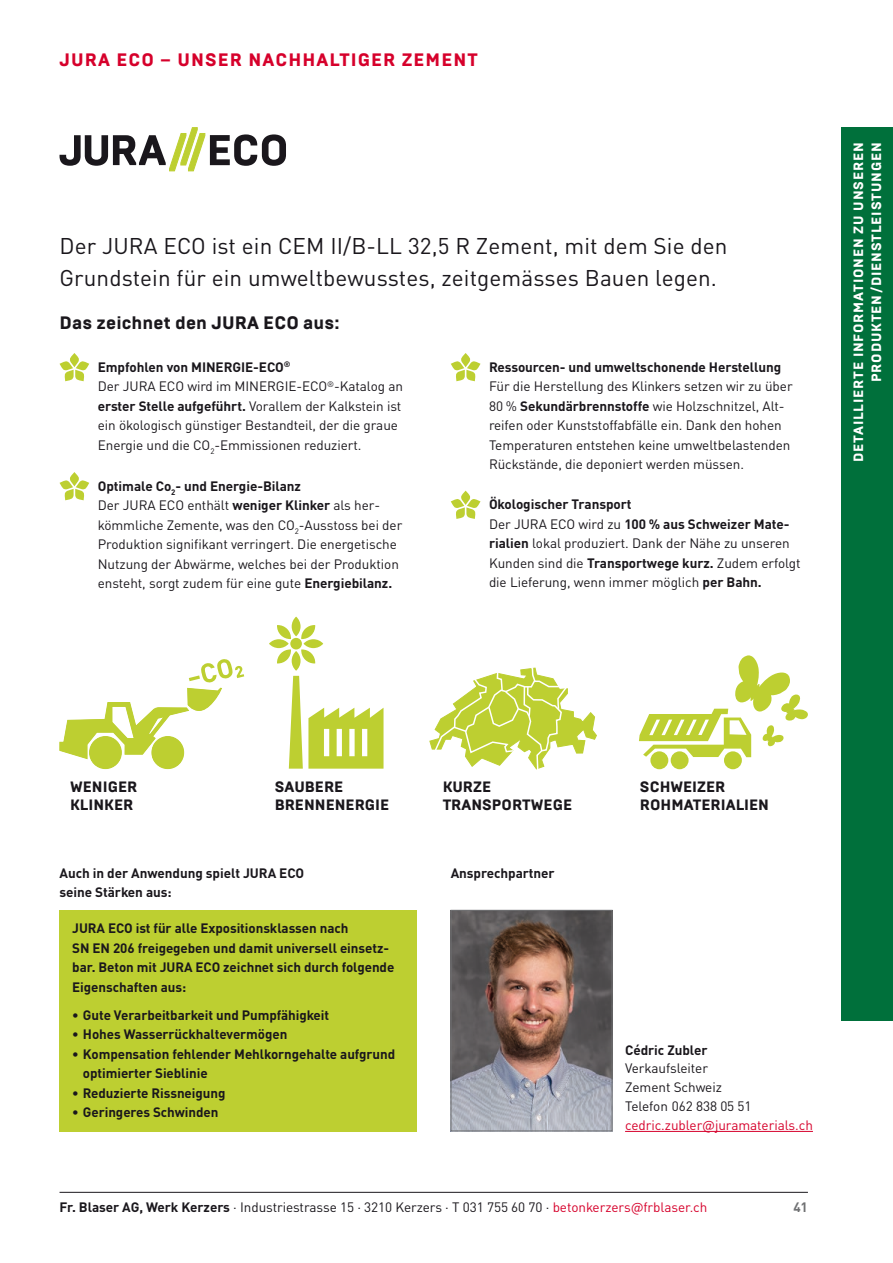
<style>
.page{position:relative;width:893px;height:1263px;background:#fff}
.page>*{position:absolute;margin:0;border:0;box-sizing:border-box;transform-origin:0 0}
.t1{font:22.5px/31.5px "DIN Pro";letter-spacing:.005em;color:#1a171c}
.t2{font:800 18px "Brutal Type";letter-spacing:.06em;color:#d6002b}
.t3{font:800 18px "Brutal Type";letter-spacing:.005em;color:#1a171c}
.t4{font:800 15px/18px "Brutal Type";color:#1a171c}
.t5{font:13.5px/19.5px "DIN Pro";letter-spacing:-.005em;color:#1a171c}
.t6{font:700 13.5px/19.5px "DIN Pro";letter-spacing:-.005em;color:#1a171c}
.t7{font:800 13.5px/18px "Brutal Type";letter-spacing:.06em;color:#fff;text-align:right}
.t8{font:13.5px "DIN Pro";letter-spacing:-.005em;color:#d6002b}
.t9{font:700 13.5px "DIN Pro";color:#707173}
.s1{font-weight:700}
.s2{color:#d6002b}
</style>
<div class="page">
<hr style="left:60px;top:1192px;width:748px;height:1px;background:#1a171c">
<svg style="left:60px;top:128px;width:226px;height:43px"></svg>
<div style="left:60px;top:910px;width:357px;height:221px;background:#bdcf31"></div>
<img style="left:453px;top:912px;width:157px;height:217px">
<div style="left:451px;top:910px;width:161px;height:221px;border:1px solid #707173"></div>
<hr style="left:625px;top:1131px;width:188px;height:1px;background:#d6002b">
<svg style="left:59px;top:659px;width:185px;height:110px"></svg>
<svg style="left:289px;top:676px;width:95px;height:93px"></svg>
<div style="left:290px;top:638px;width:12px;height:11px;background:#bdcf31;border-radius:50%"></div>
<svg style="left:292px;top:617px;width:9px;height:19px"></svg>
<svg style="left:292px;top:651px;width:9px;height:20px"></svg>
<svg style="left:301px;top:625px;width:14px;height:14px"></svg>
<svg style="left:277px;top:625px;width:14px;height:14px"></svg>
<svg style="left:301px;top:649px;width:14px;height:14px"></svg>
<svg style="left:277px;top:649px;width:14px;height:14px"></svg>
<svg style="left:304px;top:639px;width:19px;height:9px"></svg>
<svg style="left:269px;top:639px;width:20px;height:9px"></svg>
<svg style="left:639px;top:655px;width:169px;height:114px"></svg>
<svg style="left:429px;top:667px;width:168px;height:103px"></svg>
<svg style="left:60px;top:353px;width:29px;height:28px"></svg>
<svg style="left:451px;top:353px;width:29px;height:28px"></svg>
<svg style="left:451px;top:491px;width:29px;height:28px"></svg>
<svg style="left:60px;top:472px;width:29px;height:28px"></svg>
<div style="left:842px;top:128px;width:51px;height:892px;background:#00703b"></div>
<h2 class="t2" style="left:60px;top:48px;width:420px">JURA ECO – UNSER NACHHALTIGER ZEMENT</h2>
<h1 class="t1" style="left:60px;top:228px;width:669px">Der JURA ECO ist ein CEM II/B-LL 32,5 R Zement, mit dem Sie den<br>Grundstein für ein umweltbewusstes, zeitgemässes Bauen legen.</h1>
<h2 class="t3" style="left:60px;top:312px;width:282px">Das zeichnet den JURA ECO aus:</h2>
<p class="t5" style="left:98px;top:356px;width:307px"><span class="s1">Empfohlen von MINERGIE-ECO</span><sup>®<br></sup>Der JURA ECO wird im MINERGIE-ECO<sup>®</sup>-Katalog an <span class="s1">erster Stelle aufgeführt.</span> Vorallem der Kalkstein ist ein ökologisch günstiger Bestandteil, der die graue Energie und die CO<sub>2</sub>-Emmissionen reduziert.</p>
<p class="t6" style="left:489px;top:355px;width:294px">Ressourcen- und umweltschonende Herstellung</p>
<p class="t5" style="left:489px;top:375px;width:305px">Für die Herstellung des Klinkers setzen wir zu über 80 % <span class="s1">Sekundärbrennstoffe</span> wie Holzschnitzel, Alt&shy;reifen oder Kunststoffabfälle ein. Dank den hohen Temperaturen entstehen keine umweltbelastenden Rückstände, die deponiert werden müssen.</p>
<p class="t5" style="left:489px;top:493px;width:313px"><span class="s1">Ökologischer Transport<br></span>Der JURA ECO wird zu <span class="s1">100 % aus Schweizer Mate&shy;rialien</span> lokal produziert. Dank der Nähe zu unseren Kunden sind die <span class="s1">Transportwege kurz.</span> Zudem erfolgt die Lieferung, wenn immer möglich <span class="s1">per Bahn.</span></p>
<p class="t5" style="left:98px;top:475px;width:306px"><span class="s1">Optimale Co</span><sub>2</sub><span class="s1">- und Energie-Bilanz<br></span>Der JURA ECO enthält <span class="s1">weniger Klinker</span> als her&shy;kömmliche Zemente, was den CO<sub>2</sub>-Ausstoss bei der Produktion signifikant verringert. Die energetische Nutzung der Abwärme, welches bei der Produktion ensteht, sorgt zudem für eine gute <span class="s1">Energiebilanz.</span></p>
<p class="t7" style="left:850px;top:462px;width:321px;rotate:-90deg">DETAILLIERTE INFORMATIONEN ZU UNSEREN<br>PRODUKTEN/DIENSTLEISTUNGEN</p>
<p class="t4" style="left:70px;top:778px;width:69px">WENIGER<br>KLINKER</p>
<p class="t4" style="left:275px;top:778px;width:116px">SAUBERE<br>BRENNENERGIE</p>
<p class="t4" style="left:443px;top:778px;width:131px">KURZE<br>TRANSPORTWEGE</p>
<p class="t4" style="left:640px;top:778px;width:131px">SCHWEIZER<br>ROHMATERIALIEN</p>
<p class="t6" style="left:60px;top:861px;width:246px">Auch in der Anwendung spielt JURA ECO seine Stärken aus:</p>
<p class="t6" style="left:451px;top:861px;width:106px">Ansprechpartner</p>
<p class="t6" style="left:72px;top:917px;width:324px">JURA ECO ist für alle Expositionsklassen nach<br>SN EN 206 freigegeben und damit universell einsetz&shy;bar. Beton mit JURA ECO zeichnet sich durch folgende Eigenschaften aus:</p>
<p class="t6" style="left:72px;top:1003px;width:258px">• Gute Verarbeitbarkeit und Pumpfähigkeit</p>
<p class="t6" style="left:72px;top:1023px;width:217px">• Hohes Wasserrückhaltevermögen</p>
<p class="t6" style="left:83px;top:1042px;width:314px;text-indent:-11px">• Kompensation fehlender Mehlkorngehalte aufgrund optimierter Sieblinie</p>
<p class="t6" style="left:72px;top:1081px;width:155px">• Reduzierte Rissneigung</p>
<p class="t6" style="left:72px;top:1101px;width:148px">• Geringeres Schwinden</p>
<p class="t6" style="left:625px;top:1038px;width:84px">Cédric Zubler</p>
<p class="t5" style="left:625px;top:1058px;width:128px;line-height:18.8px">Verkaufsleiter<br>Zement Schweiz<br>Telefon 062 838 05 51</p>
<p class="t8" style="left:625px;top:1114px;width:189px">cedric.zubler@juramaterials.ch</p>
<p class="t5" style="left:60px;top:1196px;width:649px"><span class="s1">Fr. Blaser AG, Werk Kerzers</span> · Industriestrasse 15 · 3210 Kerzers · T 031 755 60 70 · <span class="s2">betonkerzers@frblaser.ch</span></p>
<p class="t9" style="left:793px;top:1195px;width:16px">41</p>
</div>
